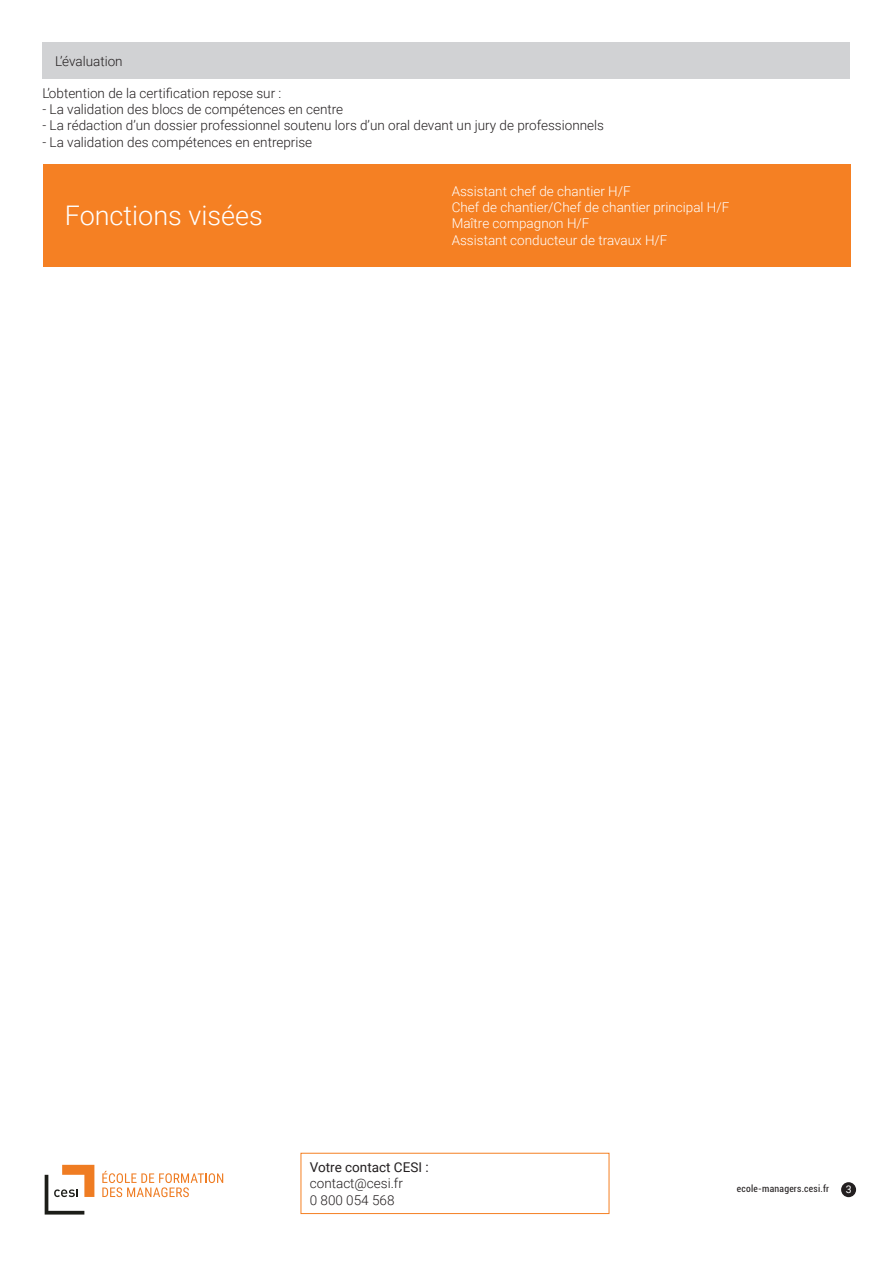
<style>
.page{position:relative;width:893px;height:1263px;background:#fff}
.page>*{position:absolute;margin:0;border:0;box-sizing:border-box;transform-origin:0 0}
.t1{font:300 27px "Roboto";color:#fff}
.t2{font:300 13.5px/16.2px "Roboto";color:#231f20}
.t3{font:300 13.5px/16.2px "Roboto";color:#fff}
.t4{font:13.5px "Roboto";color:#231f20}
.t5{font:10.5px "Roboto";color:#fff}
.t6{font:condensed 9.6px "Roboto";letter-spacing:.025em;color:#231f20}
</style>
<div class="page">
<div style="left:43px;top:43px;width:807px;height:36px;background:#d1d2d4"></div>
<div style="left:43px;top:164px;width:808px;height:103px;background:#f58023"></div>
<div style="left:841px;top:1182px;width:15px;height:15px;background:#231f20;border-radius:50%"></div>
<svg style="left:45px;top:1165px;width:49px;height:49px"></svg>
<svg style="left:102px;top:1171px;width:121px;height:26px"></svg>
<div style="left:301px;top:1153px;width:308px;height:61px;border:1px solid #f58023"></div>
<p class="t2" style="left:55px;top:53px;width:69px">L’évaluation</p>
<p class="t2" style="left:43px;top:85px;width:240px">L’obtention de la certification repose sur :</p>
<p class="t2" style="left:43px;top:101px;width:302px">- La validation des blocs de compétences en centre</p>
<p class="t2" style="left:43px;top:117px;width:563px">- La rédaction d’un dossier professionnel soutenu lors d’un oral devant un jury de professionnels</p>
<p class="t2" style="left:43px;top:133px;width:271px">- La validation des compétences en entreprise</p>
<h1 class="t1" style="left:65px;top:197px;width:199px">Fonctions visées</h1>
<p class="t3" style="left:452px;top:183px;width:279px">Assistant chef de chantier H/F<br>Chef de chantier/Chef de chantier principal H/F Maître compagnon H/F<br>Assistant conducteur de travaux H/F</p>
<p class="t4" style="left:310px;top:1158px;width:120px">Votre contact CESI :</p>
<p class="t2" style="left:310px;top:1175px;width:95px">contact@cesi.fr<br>0 800 054 568</p>
<p class="t6" style="left:737px;top:1182px;width:94px">ecole-managers.cesi.fr</p>
<p class="t5" style="left:846px;top:1182px;width:7px">3</p>
</div>
